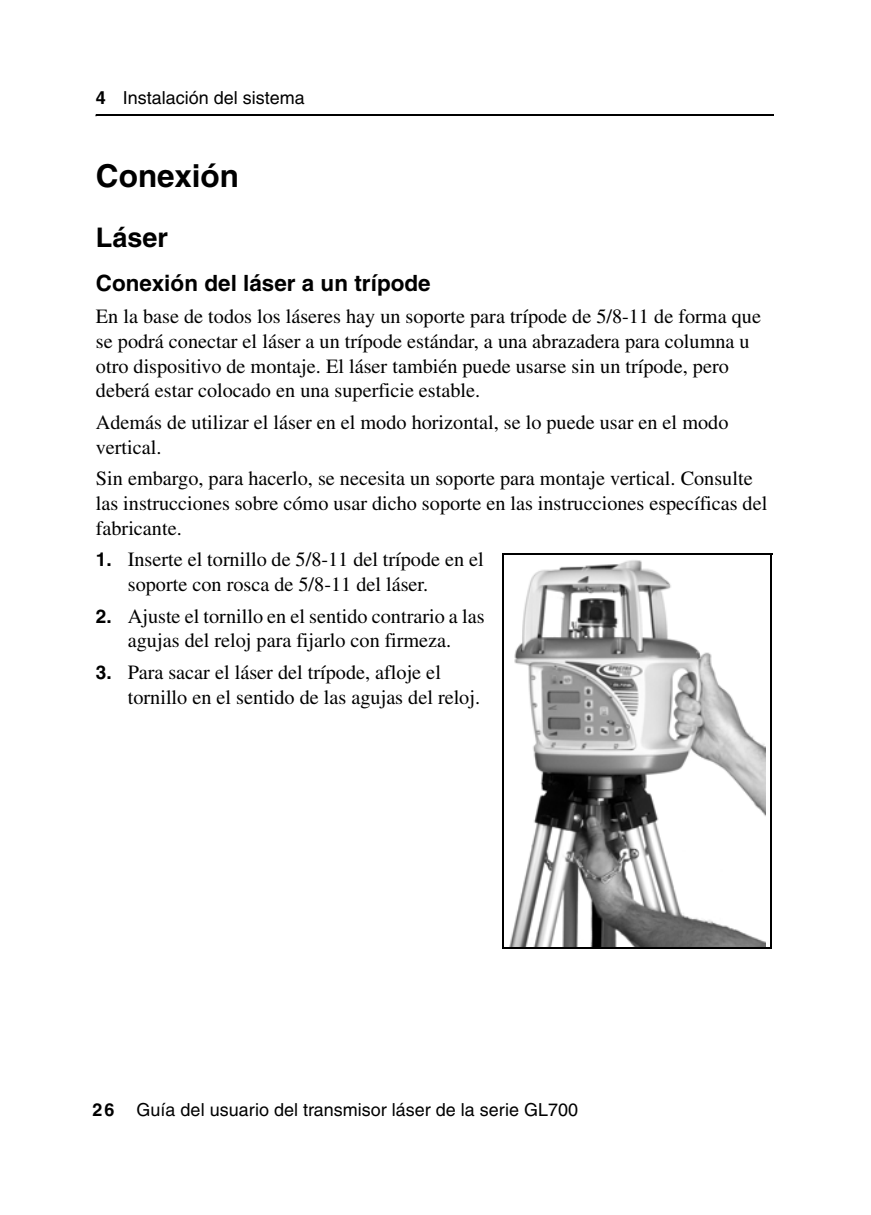
<style>
.page{position:relative;width:871px;height:1215px;background:#fff}
.page>*{position:absolute;margin:0;border:0;box-sizing:border-box;transform-origin:0 0}
.t1{font:700 31.5px "Helvetica";color:#000}
.t2{font:700 27px "Helvetica";color:#000}
.t3{font:700 22.5px "Helvetica";letter-spacing:.005em;color:#000}
.t4{font:20.25px/24.8px "Times";color:#000}
.t5{font:18px "Helvetica";color:#000}
.s1{font-weight:700}
.s2{font-family:"Helvetica";font-weight:700;font-size:19.12px}
</style>
<div class="page">
<hr style="left:96px;top:115px;width:677px;height:1px;background:#000">
<img style="left:509px;top:560px;width:256px;height:387px">
<hr style="left:503px;top:553px;width:269px;height:2px;background:#000">
<hr style="left:770px;top:554px;width:2px;height:395px;background:#000">
<hr style="left:502px;top:947px;width:269px;height:2px;background:#000">
<hr style="left:502px;top:553px;width:2px;height:395px;background:#000">
<p class="t5" style="left:96px;top:91px;width:210px"><span class="s1">4</span> Instalación del sistema</p>
<h1 class="t1" style="left:96px;top:164px;width:145px">Conexión</h1>
<h2 class="t2" style="left:96px;top:227px;width:74px">Láser</h2>
<p class="t3" style="left:96px;top:275px;width:336px">Conexión del láser a un trípode</p>
<p class="t4" style="left:96px;top:306px;width:666px">En la base de todos los láseres hay un soporte para trípode de 5/8-11 de forma que se podrá conectar el láser a un trípode estándar, a una abrazadera para columna u otro dispositivo de montaje. El láser también puede usarse sin un trípode, pero deberá estar colocado en una superficie estable.</p>
<p class="t4" style="left:96px;top:412px;width:634px">Además de utilizar el láser en el modo horizontal, se lo puede usar en el modo vertical.</p>
<p class="t4" style="left:96px;top:468px;width:673px">Sin embargo, para hacerlo, se necesita un soporte para montaje vertical. Consulte las instrucciones sobre cómo usar dicho soporte en las instrucciones específicas del fabricante.</p>
<p class="t4" style="left:128px;top:549px;width:357px;text-indent:-32px"><span class="s2">1.</span> Inserte el tornillo de 5/8-11 del trípode en el soporte con rosca de 5/8-11 del láser.</p>
<p class="t4" style="left:96px;top:605px;width:390px;text-align:center"><span class="s2">2.</span> Ajuste el tornillo en el sentido contrario a las agujas del reloj para fijarlo con firmeza.</p>
<p class="t4" style="left:128px;top:662px;width:354px;text-indent:-32px"><span class="s2">3.</span> Para sacar el láser del trípode, afloje el tornillo en el sentido de las agujas del reloj.</p>
<p class="t5" style="left:93px;top:1103px;width:487px"><span class="s1">26</span> Guía del usuario del transmisor láser de la serie GL700</p>
</div>
